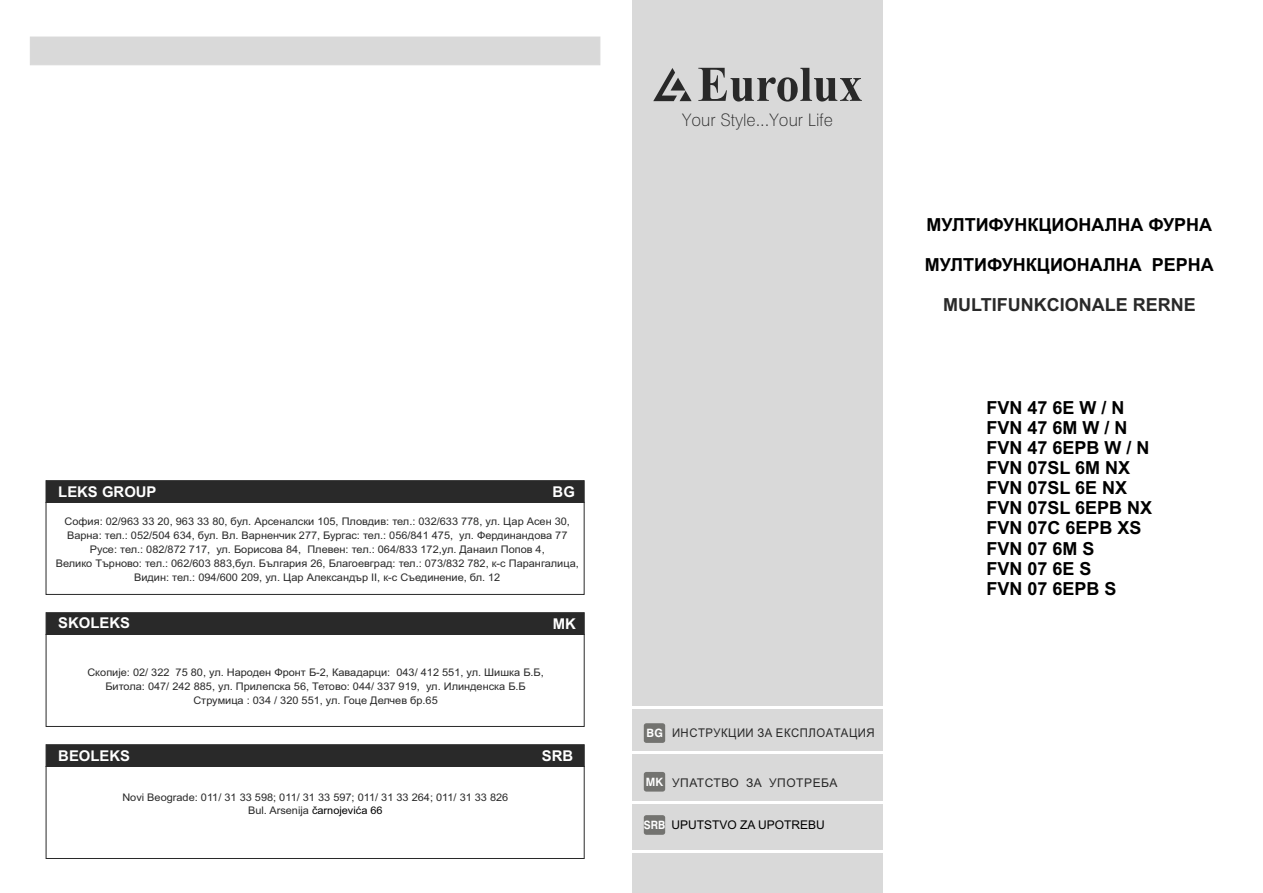
<style>
.page{position:relative;width:1263px;height:893px;background:#fff}
.page>*{position:absolute;margin:0;border:0;box-sizing:border-box;transform-origin:0 0}
.t1{font:700 18px/20.1px "Arial";color:#000}
.t2{font:700 18px "Arial";color:#292929}
.t3{font:17.25px "Hebar Extra Light Normal";color:#292929}
.t4{font:700 14.85px "Arial";color:#fff}
.t5{font:12px "Arial";letter-spacing:.045em;color:#292929;scale:.94 1}
.t6{font:12px "Arial";color:#000}
.t7{font:12px "Arial";letter-spacing:.045em;color:#292929}
.t8{font:700 11.4px "Hebar";color:#fff;scale:.96 1}
.t9{font:10.5px/13.8px "Arial";color:#292929;text-align:center;scale:1.04 1}
.s1{color:#000}
.s2{font-family:"Hebar";font-weight:700;font-size:11.4px;color:#fff}
</style>
<div class="page">
<div style="left:632px;top:0;width:250px;height:892px;background:#d9d9d9"></div>
<div style="left:644px;top:723px;width:21px;height:20px;background:#737370;border-radius:3px"></div>
<div style="left:644px;top:772px;width:21px;height:20px;background:#737370;border-radius:3px"></div>
<hr style="left:605px;top:751px;width:303px;height:3px;background:#fff">
<hr style="left:615px;top:801px;width:303px;height:3px;background:#fff">
<hr style="left:620px;top:850px;width:303px;height:3px;background:#fff">
<hr style="left:611px;top:706px;width:303px;height:3px;background:#fff">
<div style="left:644px;top:815px;width:21px;height:20px;background:#737370;border-radius:3px"></div>
<div style="left:30px;top:37px;width:570px;height:28px;background:#d9d9d9"></div>
<div style="left:46px;top:766px;width:538px;height:93px;border:1px solid #292929"></div>
<div style="left:46px;top:744px;width:538px;height:23px;background:#292929"></div>
<div style="left:46px;top:634px;width:538px;height:93px;border:1px solid #292929"></div>
<div style="left:46px;top:612px;width:538px;height:23px;background:#292929"></div>
<div style="left:46px;top:502px;width:538px;height:93px;border:1px solid #292929"></div>
<div style="left:46px;top:480px;width:538px;height:23px;background:#292929"></div>
<svg style="left:653px;top:68px;width:209px;height:34px"></svg>
<h3 class="t4" style="left:58px;top:486px;width:100px">LEKS GROUP</h3>
<h3 class="t4" style="left:553px;top:486px;width:24px">BG</h3>
<p class="t9" style="left:56px;top:516px;width:504px">София: 02/963 33 20, 963 33 80, бул. Арсеналски 105, Пловдив: тел.: 032/633 778, ул. Цар Асен 30, Варна: тел.: 052/504 634, бул. Вл. Варненчик 277, Бургас: тел.: 056/841 475, ул. Фердинандова 77<br>Русе: тел.: 082/872 717, ул. Борисова 84, Плевен: тел.: 064/833 172,ул. Данаил Попов 4,<br>Велико Търново: тел.: 062/603 883,бул. България 26, Благоевград: тел.: 073/832 782, к-с Парангалица, Видин: тел.: 094/600 209, ул. Цар Александър II, к-с Съединение, бл. 12</p>
<h3 class="t4" style="left:58px;top:617px;width:73px">SKOLEKS</h3>
<h3 class="t4" style="left:553px;top:619px;width:25px">MK</h3>
<p class="t9" style="left:87px;top:667px;width:440px">Скопиjе: 02/ 322 75 80, ул. Народен Фронт Б-2, Кавадарци: 043/ 412 551, ул. Шишка Б.Б,<br>Битола: 047/ 242 885, ул. Прилепска 56, Тетово: 044/ 337 919, ул. Илинденска Б.Б<br>Струмица : 034 / 320 551, ул. Гоце Делчев бр.65</p>
<h3 class="t4" style="left:58px;top:750px;width:73px">BEOLEKS</h3>
<p class="t9" style="left:122px;top:791px;width:373px">Novi Beograde: 011/ 31 33 598; 011/ 31 33 597; 011/ 31 33 264; 011/ 31 33 826<br>Bul. Arsenija <span class="s1">čarnojevića 66</span></p>
<h3 class="t4" style="left:542px;top:751px;width:33px">SRB</h3>
<h2 class="t3" style="left:682px;top:111px;width:152px">Your Style...Your Life</h2>
<h1 class="t1" style="left:926px;top:216px;width:287px">МУЛТИФУНКЦИОНАЛНА ФУРНА</h1>
<h1 class="t1" style="left:925px;top:256px;width:290px">МУЛТИФУНКЦИОНАЛНА РЕРНА</h1>
<h1 class="t2" style="left:943px;top:298px;width:254px">MULTIFUNKCIONALE RERNE</h1>
<h1 class="t1" style="left:986px;top:399px;width:167px">FVN 47 6E W / N<br>FVN 47 6M W / N<br>FVN 47 6EPB W / N<br>FVN 07SL 6M NX<br>FVN 07SL 6E NX<br>FVN 07SL 6EPB NX<br>FVN 07C 6EPB XS<br>FVN 07 6M S<br>FVN 07 6E S<br>FVN 07 6EPB S</h1>
<p class="t5" style="left:672px;top:728px;width:217px">ИНСТРУКЦИИ ЗА ЕКСПЛОАТАЦИЯ</p>
<p class="t7" style="left:646px;top:778px;width:193px"><span class="s2">ÌÊ</span> УПАТСТВО ЗА УПОТРЕБА</p>
<p class="t8" style="left:646px;top:729px;width:19px">BG</p>
<p class="t6" style="left:644px;top:821px;width:182px"><span class="s2">SRB</span> UPUTSTVO ZA UPOTREBU</p>
</div>
